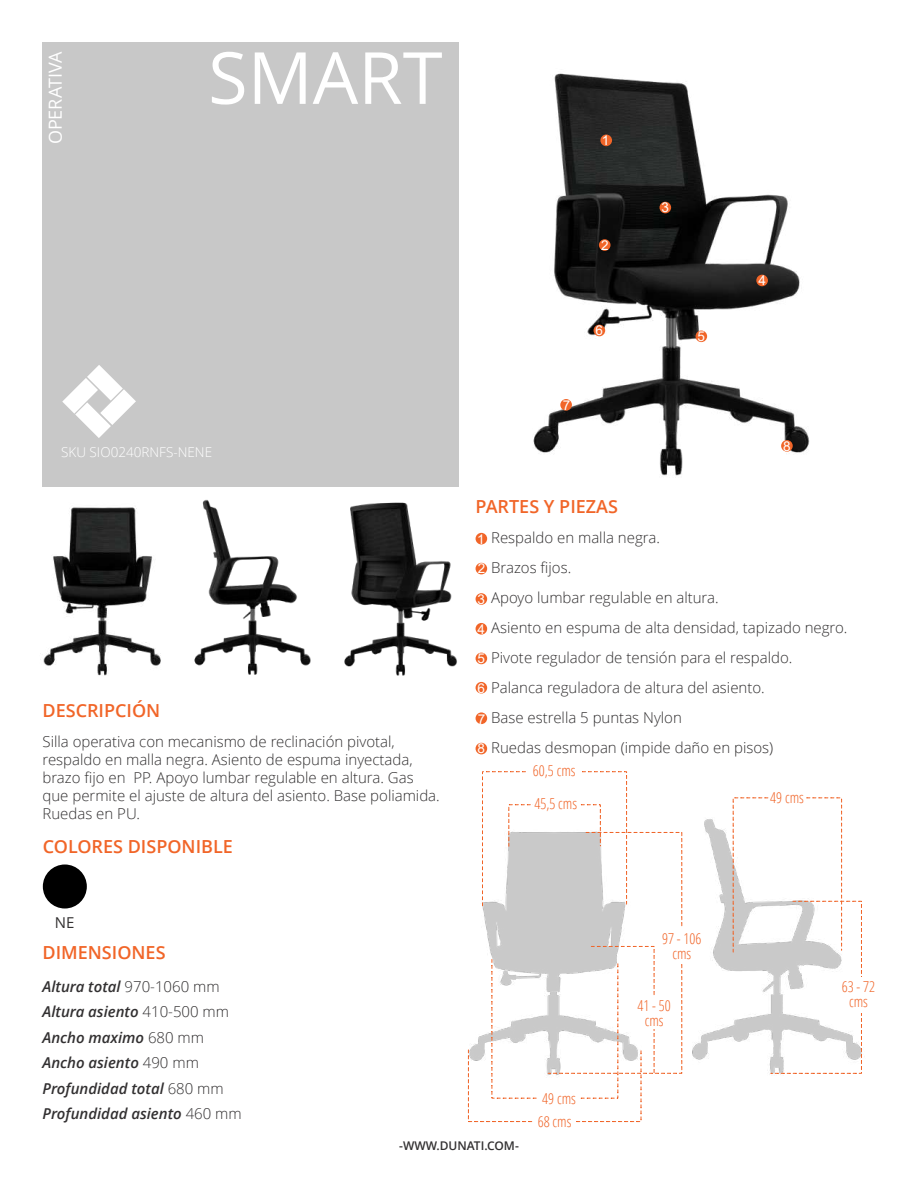
<style>
.page{position:relative;width:918px;height:1188px;background:#fff}
.page>*{position:absolute;margin:0;border:0;box-sizing:border-box;transform-origin:0 0}
.t1{font:72px "Open Sans";color:#fff}
.t2{font:600 18px "Open Sans";color:#f16528}
.t3{font:18px "Open Sans";color:#fff}
.t4{font:300 15px/30px "Open Sans";color:#323031}
.t5{font:italic 600 15px/25.5px "Open Sans";color:#323031}
.t6{font:300 15px/15px "Open Sans Condensed";color:#f06326;text-align:center}
.t7{font:15px "Open Sans";color:#323031}
.t8{font:300 13.5px "Open Sans";color:#fff}
.t9{font:13.5px "Arial";color:#fff}
.t10{font:600 12px "Open Sans";color:#323031}
.s1{font-weight:300;font-style:normal}
</style>
<div class="page">
<img style="left:533px;top:73px;width:277px;height:403px">
<div style="left:599px;top:239px;width:12px;height:12px;background:#f16528;border-radius:50%"></div>
<div style="left:660px;top:202px;width:11px;height:11px;background:#f16528;border-radius:50%"></div>
<div style="left:756px;top:275px;width:12px;height:11px;background:#f16528;border-radius:50%"></div>
<div style="left:476px;top:623px;width:11px;height:12px;background:#f16528;border-radius:50%"></div>
<div style="left:696px;top:330px;width:11px;height:12px;background:#f16528;border-radius:50%"></div>
<div style="left:476px;top:653px;width:11px;height:11px;background:#f16528;border-radius:50%"></div>
<div style="left:594px;top:325px;width:11px;height:11px;background:#f16528;border-radius:50%"></div>
<div style="left:476px;top:682px;width:11px;height:12px;background:#f16528;border-radius:50%"></div>
<div style="left:560px;top:399px;width:12px;height:12px;background:#f16528;border-radius:50%"></div>
<div style="left:476px;top:712px;width:11px;height:12px;background:#f16528;border-radius:50%"></div>
<div style="left:781px;top:440px;width:12px;height:12px;background:#f16528;border-radius:50%"></div>
<div style="left:43px;top:43px;width:416px;height:444px;background:#c8c8c8"></div>
<div style="left:43px;top:865px;width:44px;height:44px;background:#000;border-radius:50%"></div>
<div style="left:600px;top:135px;width:12px;height:11px;background:#f16528;border-radius:50%"></div>
<div style="left:476px;top:563px;width:11px;height:11px;background:#f16528;border-radius:50%"></div>
<div style="left:476px;top:593px;width:11px;height:12px;background:#f16528;border-radius:50%"></div>
<div style="left:476px;top:533px;width:11px;height:11px;background:#f16528;border-radius:50%"></div>
<svg style="left:62px;top:365px;width:74px;height:73px"></svg>
<img style="left:344px;top:502px;width:134px;height:191px">
<img style="left:42px;top:457px;width:119px;height:219px">
<img style="left:194px;top:499px;width:117px;height:176px">
<img style="left:692px;top:819px;width:89px;height:256px">
<div style="left:658px;top:928px;width:48px;height:36px;background:#fff"></div>
<svg style="left:732px;top:797px;width:130px;height:277px"></svg>
<div style="left:837px;top:977px;width:49px;height:35px;background:#fff"></div>
<svg style="left:468px;top:771px;width:215px;height:351px"></svg>
<div style="left:533px;top:1112px;width:42px;height:19px;background:#fff"></div>
<p class="t3" style="left:48px;top:144px;width:94px;rotate:-90deg">OPERATIVA</p>
<h1 class="t1" style="left:208px;top:49px;width:236px">SMART</h1>
<p class="t8" style="left:61px;top:446px;width:152px">SKU SIO0240RNFS-NENE</p>
<p class="t2" style="left:43px;top:703px;width:119px">DESCRIPCIÓN</p>
<p class="t4" style="left:43px;top:735px;width:399px;line-height:18px">Silla operativa con mecanismo de reclinación pivotal, respaldo en malla negra. Asiento de espuma inyectada, brazo fijo en PP. Apoyo lumbar regulable en altura. Gas que permite el ajuste de altura del asiento. Base poliamida.<br>Ruedas en PU.</p>
<p class="t2" style="left:43px;top:839px;width:192px">COLORES DISPONIBLE</p>
<p class="t7" style="left:55px;top:917px;width:21px">NE</p>
<p class="t2" style="left:43px;top:945px;width:125px">DIMENSIONES</p>
<p class="t5" style="left:43px;top:975px;width:201px">Altura total <span class="s1">970-1060 mm<br></span>Altura asiento <span class="s1">410-500 mm<br></span>Ancho maximo <span class="s1">680 mm<br></span>Ancho asiento <span class="s1">490 mm<br></span>Profundidad total <span class="s1">680 mm<br></span>Profundidad asiento <span class="s1">460 mm</span></p>
<p class="t9" style="left:602px;top:135px;width:9px">1</p>
<p class="t9" style="left:601px;top:240px;width:9px">2</p>
<p class="t9" style="left:563px;top:400px;width:9px">7</p>
<p class="t9" style="left:596px;top:325px;width:9px">6</p>
<p class="t2" style="left:476px;top:499px;width:144px">PARTES Y PIEZAS</p>
<p class="t9" style="left:662px;top:203px;width:9px">3</p>
<p class="t9" style="left:698px;top:331px;width:9px">5</p>
<p class="t9" style="left:758px;top:275px;width:9px">4</p>
<p class="t9" style="left:783px;top:441px;width:9px">8</p>
<p class="t4" style="left:491px;top:524px;width:358px">Respaldo en malla negra.<br>Brazos fijos.<br>Apoyo lumbar regulable en altura.<br>Asiento en espuma de alta densidad, tapizado negro.<br>Pivote regulador de tensión para el respaldo.<br>Palanca reguladora de altura del asiento.<br>Base estrella 5 puntas Nylon<br>Ruedas desmopan (impide daño en pisos)</p>
<p class="t9" style="left:477px;top:534px;width:9px">1</p>
<p class="t9" style="left:478px;top:563px;width:9px">2</p>
<p class="t9" style="left:478px;top:594px;width:9px">3</p>
<p class="t9" style="left:478px;top:624px;width:9px">4</p>
<p class="t9" style="left:478px;top:653px;width:9px">5</p>
<p class="t9" style="left:478px;top:683px;width:9px">6</p>
<p class="t9" style="left:478px;top:714px;width:9px">7</p>
<p class="t9" style="left:478px;top:744px;width:9px">8</p>
<p class="t6" style="left:533px;top:765px;width:44px">60,5 cms</p>
<p class="t6" style="left:534px;top:798px;width:44px">45,5 cms</p>
<p class="t6" style="left:538px;top:1088px;width:40px;line-height:23.2px;text-align:left">49 cms<br>68 cms</p>
<p class="t6" style="left:662px;top:933px;width:41px">97 - 106 cms</p>
<p class="t6" style="left:637px;top:999px;width:35px">41-50 cms</p>
<p class="t6" style="left:770px;top:792px;width:35px">49 cms</p>
<p class="t6" style="left:842px;top:981px;width:35px">63-72 cms</p>
<p class="t10" style="left:399px;top:1141px;width:121px">-WWW.DUNATI.COM-</p>
</div>
